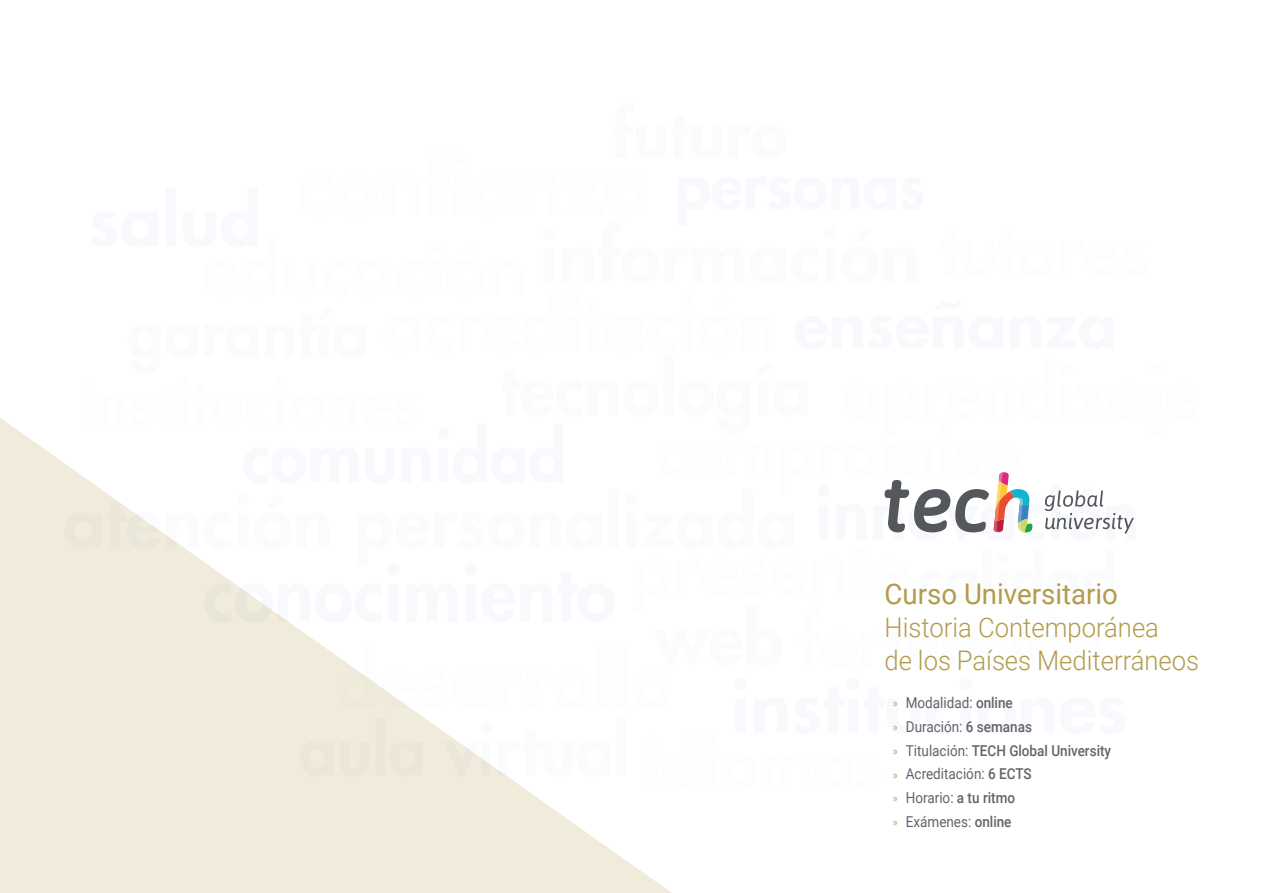
<style>
.page{position:relative;width:1263px;height:893px;background:#fff}
.page>*{position:absolute;margin:0;border:0;box-sizing:border-box;transform-origin:0 0}
.t1{font:28.5px "Roboto";color:#b39b4b}
.t2{font:300 27px/33px "Roboto";color:#b39b4b;scale:.95 1}
.t3{font:15px/23.7px "Roboto";color:#61646a;scale:.9 1}
.s1{font-family:"Myriad Pro";font-size:12px;color:#b39b4b}
.s2{font-weight:500}
</style>
<div class="page">
<svg style="left:0;top:418px;width:672px;height:475px;background:#f1ecde"></svg>
<svg style="left:64px;top:418px;width:1070px;height:372px"></svg>
<h1 class="t1" style="left:884px;top:574px;width:235px">Curso Universitario</h1>
<h2 class="t2" style="left:884px;top:610px;width:333px">Historia Contemporánea<br>de los Países Mediterráneos</h2>
<p class="t3" style="left:893px;top:690px;width:244px"><span class="s1">»</span> Modalidad: <span class="s2">online<br></span><span class="s1">»</span> Duración: <span class="s2">6 semanas<br></span><span class="s1">»</span> Titulación: <span class="s2">TECH Global University </span><span class="s1">»</span> Acreditación: <span class="s2">6 ECTS<br></span><span class="s1">»</span> Horario: <span class="s2">a tu ritmo<br></span><span class="s1">»</span> Exámenes: <span class="s2">online</span></p>
</div>
